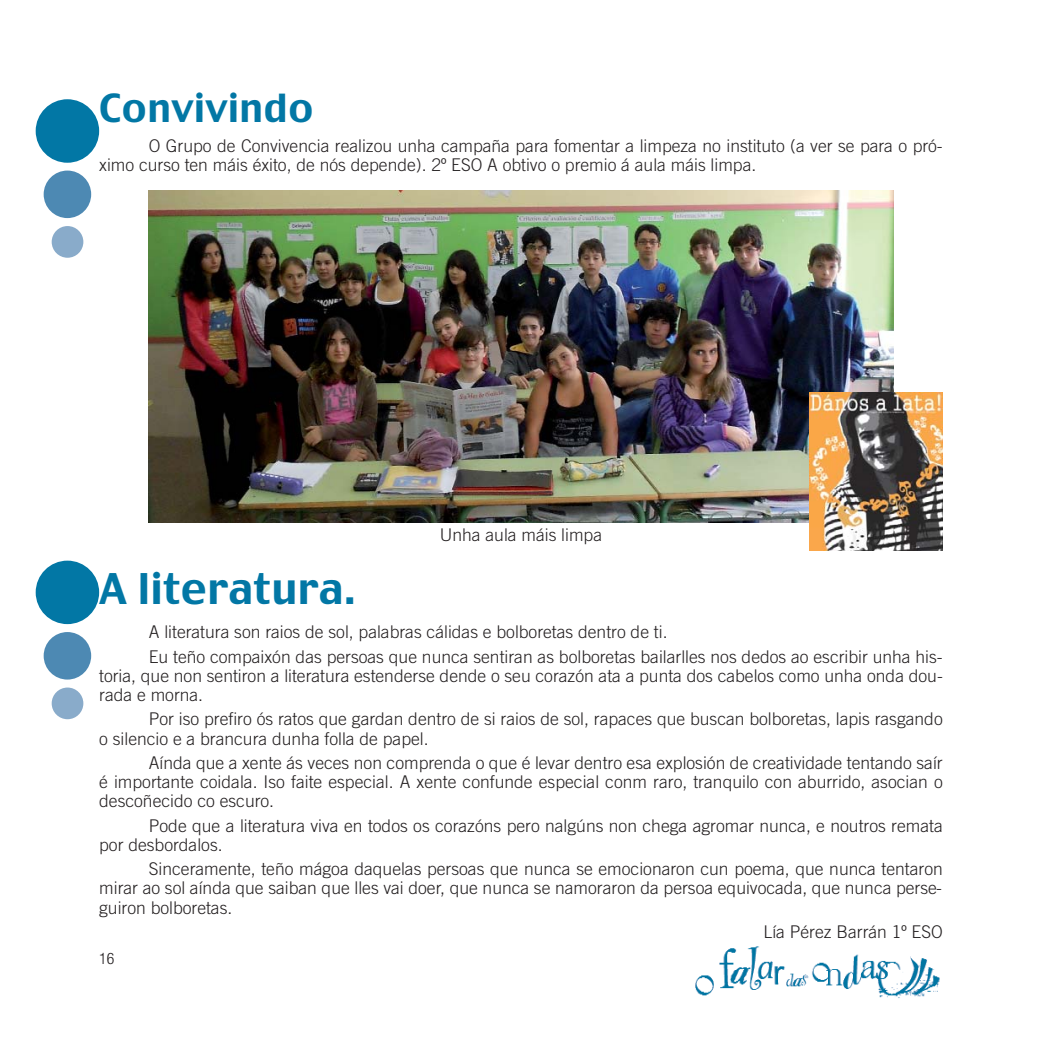
<style>
.page{position:relative;width:1042px;height:1042px;background:#fff}
.page>*{position:absolute;margin:0;border:0;box-sizing:border-box;transform-origin:0 0}
.t1{font:42px "Charcoal";color:#0277a5}
.t2{font:38.5px "Charcoal";color:#0277a5}
.t3{font:300 17.5px/19.2px "Trade Gothic";color:#231f20}
.t4{font:300 condensed 15.75px "Helvetica Neue";color:#231f20}
</style>
<div class="page">
<img style="left:695px;top:946px;width:245px;height:52px">
<div style="left:36px;top:99px;width:63px;height:64px;background:#0277a5;border-radius:50%"></div>
<div style="left:44px;top:171px;width:47px;height:47px;background:#4d89b3;border-radius:50%"></div>
<div style="left:52px;top:226px;width:31px;height:32px;background:#89abca;border-radius:50%"></div>
<img style="left:149px;top:191px;width:744px;height:331px">
<div style="left:36px;top:560px;width:63px;height:64px;background:#0277a5;border-radius:50%"></div>
<div style="left:44px;top:632px;width:47px;height:47px;background:#4d89b3;border-radius:50%"></div>
<div style="left:52px;top:687px;width:31px;height:32px;background:#89abca;border-radius:50%"></div>
<img style="left:809px;top:392px;width:134px;height:159px">
<h2 class="t2" style="left:99px;top:94px;width:216px">Convivindo</h2>
<p class="t3" style="left:99px;top:137px;width:845px;text-indent:50px">O Grupo de Convivencia realizou unha campaña para fomentar a limpeza no instituto (a ver se para o pró&shy;ximo curso ten máis éxito, de nós depende). 2º ESO A obtivo o premio á aula máis limpa.</p>
<p class="t3" style="left:440px;top:526px;width:164px">Unha aula máis limpa</p>
<h1 class="t1" style="left:99px;top:573px;width:258px">A literatura.</h1>
<p class="t3" style="left:149px;top:621px;width:795px;line-height:24.2px">A literatura son raios de sol, palabras cálidas e bolboretas dentro de ti.<br>Eu teño compaixón das persoas que nunca sentiran as bolboretas bailarlles nos dedos ao escribir unha his-</p>
<p class="t3" style="left:99px;top:667px;width:845px">toria, que non sentiron a literatura estenderse dende o seu corazón ata a punta dos cabelos como unha onda dou&shy;rada e morna.</p>
<p class="t3" style="left:99px;top:711px;width:845px;text-indent:50px">Por iso prefiro ós ratos que gardan dentro de si raios de sol, rapaces que buscan bolboretas, lapis rasgando o silencio e a brancura dunha folla de papel.</p>
<p class="t3" style="left:99px;top:754px;width:845px;text-align:justify;text-indent:50px">Aínda que a xente ás veces non comprenda o que é levar dentro esa explosión de creatividade tentando saír é importante coidala. Iso faite especial. A xente confunde especial conm raro, tranquilo con aburrido, asocian o descoñecido co escuro.</p>
<p class="t3" style="left:99px;top:817px;width:845px;text-indent:50px">Pode que a literatura viva en todos os corazóns pero nalgúns non chega agromar nunca, e noutros remata por desbordalos.</p>
<p class="t3" style="left:99px;top:860px;width:845px;text-align:justify;text-indent:50px">Sinceramente, teño mágoa daquelas persoas que nunca se emocionaron cun poema, que nunca tentaron mirar ao sol aínda que saiban que lles vai doer, que nunca se namoraron da persoa equivocada, que nunca perse&shy;guiron bolboretas.</p>
<p class="t3" style="left:763px;top:923px;width:181px">Lía Pérez Barrán 1º ESO</p>
<p class="t4" style="left:99px;top:952px;width:17px">16</p>
</div>
